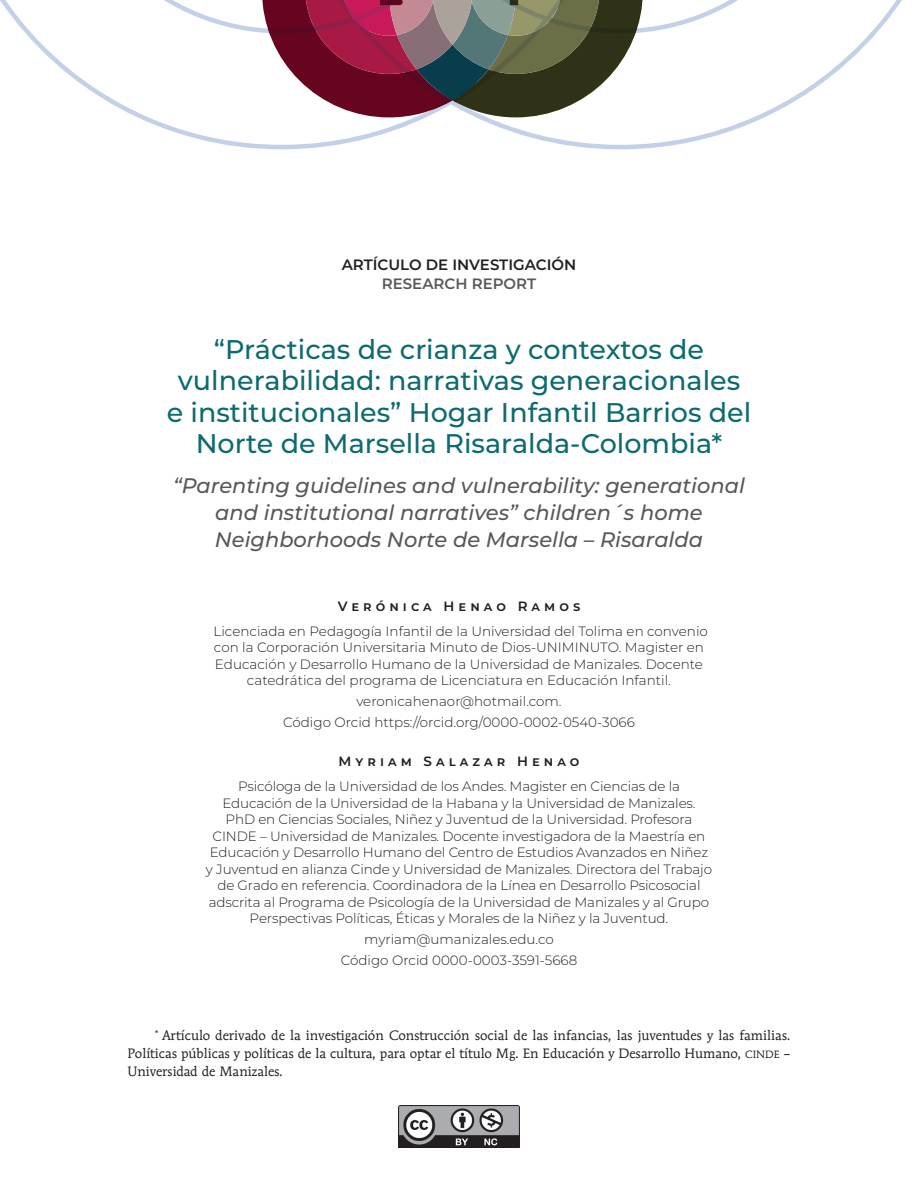
<style>
.page{position:relative;width:918px;height:1188px;background:#fff}
.page>*{position:absolute;margin:0;border:0;box-sizing:border-box;transform-origin:0 0}
.t1{font:500 27px/31.5px "Montserrat";color:#0d6b70;text-align:center}
.t2{font:italic 500 21px/27px "Montserrat";color:#57585a;text-align:center}
.t3{font:600 15px "Montserrat";color:#231f20}
.t4{font:600 15px "Montserrat";color:#57585a}
.t5{font:300 13.5px/16.5px "Montserrat";letter-spacing:-.01em;color:#231f20;text-align:center}
.t6{font:13.5px/18px "Mendoza Roman Std";color:#231f20;text-align:justify}
.t7{font:600 13.5px "Montserrat";letter-spacing:.3em;color:#231f20}
.s1{font-size:10.5px}
</style>
<div class="page">
<svg style="left:0;top:0;width:902px;height:149px"></svg>
<svg style="left:262px;top:0;width:381px;height:117px"></svg>
<img style="left:398px;top:1105px;width:122px;height:43px">
<p class="t3" style="left:342px;top:254px;width:236px">ARTÍCULO DE INVESTIGACIÓN</p>
<p class="t4" style="left:382px;top:273px;width:156px">RESEARCH REPORT</p>
<h1 class="t1" style="left:167px;top:332px;width:586px">“Prácticas de crianza y contextos de vulnerabilidad: narrativas generacionales e institucionales” Hogar Infantil Barrios del Norte de Marsella Risaralda-Colombia*</h1>
<h2 class="t2" style="left:173px;top:471px;width:573px">“Parenting guidelines and vulnerability: generational and institutional narratives” children´s home<br>Neighborhoods Norte de Marsella – Risaralda</h2>
<p class="t7" style="left:338px;top:597px;width:244px">Verónica Henao Ramos</p>
<p class="t5" style="left:214px;top:622px;width:496px">Licenciada en Pedagogía Infantil de la Universidad del Tolima en convenio con la Corporación Universitaria Minuto de Dios-UNIMINUTO. Magister en Educación y Desarrollo Humano de la Universidad de Manizales. Docente catedrática del programa de Licenciatura en Educación Infantil.</p>
<p class="t5" style="left:283px;top:691px;width:353px;line-height:20.7px">veronicahenaor@hotmail.com.<br>Código Orcid https://orcid.org/0000-0002-0540-3066</p>
<p class="t7" style="left:338px;top:752px;width:243px">Myriam Salazar Henao</p>
<p class="t5" style="left:206px;top:778px;width:508px">Psicóloga de la Universidad de los Andes. Magister en Ciencias de la Educación de la Universidad de la Habana y la Universidad de Manizales.<br>PhD en Ciencias Sociales, Niñez y Juventud de la Universidad. Profesora CINDE – Universidad de Manizales. Docente investigadora de la Maestría en Educación y Desarrollo Humano del Centro de Estudios Avanzados en Niñez y Juventud en alianza Cinde y Universidad de Manizales. Directora del Trabajo de Grado en referencia. Coordinadora de la Línea en Desarrollo Psicosocial adscrita al Programa de Psicología de la Universidad de Manizales y al Grupo Perspectivas Políticas, Éticas y Morales de la Niñez y la Juventud.</p>
<p class="t5" style="left:341px;top:928px;width:238px;line-height:20.7px">myriam@umanizales.edu.co<br>Código Orcid 0000-0003-3591-5668</p>
<p class="t6" style="left:128px;top:1027px;width:664px;text-indent:27px"><sup>*</sup> Artículo derivado de la investigación Construcción social de las infancias, las juventudes y las familias.<br>Políticas públicas y políticas de la cultura, para optar el título Mg. En Educación y Desarrollo Humano, <span class="s1">CINDE</span> – Universidad de Manizales.</p>
</div>
